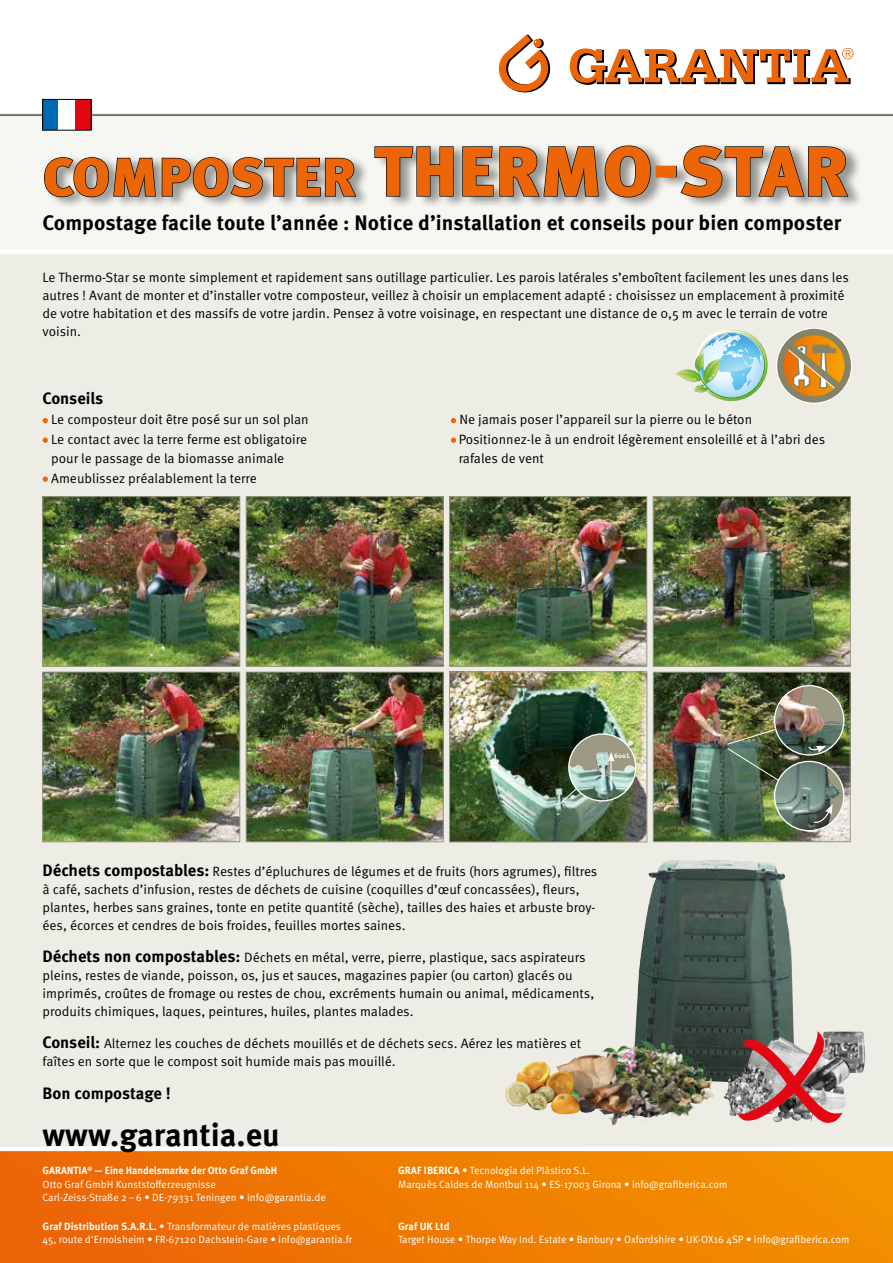
<style>
.page{position:relative;width:893px;height:1263px;background:#fff}
.page>*{position:absolute;margin:0;border:0;box-sizing:border-box;transform-origin:0 0}
.t1{font:900 70.2px "Meta Pro";letter-spacing:.01em;color:#ec6608}
.t2{font:700 32.1px "Meta Pro";color:#000}
.t3{font:700 21px "Meta Pro";letter-spacing:.005em;color:#000}
.t4{font:700 16.5px "Meta Pro";color:#000}
.t5{font:13.5px/18px "Meta Pro";color:#000}
.t6{font:10.5px/13.5px "Meta Pro";color:#fff}
.t7{font:700 10.5px "Meta Pro";color:#fff}
.t8{font:700 6.75px "Meta Pro";color:#fff}
.s1{font-size:53.85px}
.s2{font-size:10.5px;color:#ec6608}
.s3{font-weight:700;font-size:16.5px}
.s4{font-weight:700}
</style>
<div class="page">
<div style="left:0;top:114px;width:893px;height:1037px;background:#edece5"></div>
<div style="left:0;top:115px;width:893px;height:139px;background:#f6f6f2"></div>
<div style="left:0;top:249px;width:893px;height:5px;background:#fff"></div>
<svg style="left:570px;top:48px;width:284px;height:37px"></svg>
<svg style="left:499px;top:35px;width:51px;height:57px"></svg>
<hr style="left:0;top:115px;width:893px;height:1px;background:#000">
<div style="left:0;top:1151px;width:893px;height:112px;background:linear-gradient(to right,#ec6406,#f39200)"></div>
<hr style="left:0;top:1147px;width:893px;height:4px;background:#fff">
<svg style="left:776px;top:328px;width:76px;height:76px"></svg>
<img style="left:719px;top:328px;width:49px;height:74px">
<img style="left:697px;top:331px;width:70px;height:69px">
<img style="left:699px;top:332px;width:65px;height:65px;border-radius:32px">
<img style="left:734px;top:333px;width:28px;height:44px">
<img style="left:700px;top:333px;width:34px;height:63px">
<svg style="left:726px;top:333px;width:13px;height:3px"></svg>
<img style="left:677px;top:371px;width:4px;height:6px">
<img style="left:718px;top:359px;width:5px;height:24px">
<img style="left:720px;top:360px;width:1px;height:23px">
<img style="left:718px;top:360px;width:2px;height:26px">
<svg style="left:681px;top:353px;width:37px;height:40px"></svg>
<img style="left:695px;top:354px;width:11px;height:17px">
<img style="left:248px;top:498px;width:193px;height:167px">
<div style="left:246px;top:496px;width:197px;height:171px;border:1px solid #9c9a83"></div>
<img style="left:248px;top:674px;width:193px;height:166px">
<div style="left:246px;top:672px;width:197px;height:170px;border:1px solid #9c9a83"></div>
<img style="left:44px;top:498px;width:194px;height:167px">
<div style="left:42px;top:496px;width:198px;height:171px;border:1px solid #9c9a83"></div>
<img style="left:44px;top:674px;width:194px;height:166px">
<div style="left:42px;top:672px;width:198px;height:170px;border:1px solid #9c9a83"></div>
<img style="left:451px;top:498px;width:194px;height:167px">
<div style="left:449px;top:496px;width:198px;height:171px;border:1px solid #9c9a83"></div>
<img style="left:451px;top:674px;width:194px;height:166px">
<div style="left:449px;top:672px;width:198px;height:170px;border:1px solid #9c9a83"></div>
<img style="left:569px;top:736px;width:67px;height:64px">
<svg style="left:558px;top:752px;width:57px;height:53px;background:#879b8c"></svg>
<img style="left:655px;top:498px;width:193px;height:167px">
<div style="left:653px;top:496px;width:197px;height:171px;border:1px solid #9c9a83"></div>
<img style="left:655px;top:674px;width:193px;height:166px">
<div style="left:653px;top:672px;width:197px;height:170px;border:1px solid #9c9a83"></div>
<img style="left:775px;top:686px;width:69px;height:68px">
<img style="left:775px;top:761px;width:69px;height:70px;border-radius:35px">
<img style="left:726px;top:717px;width:107px;height:108px">
<img style="left:843px;top:1031px;width:22px;height:42px">
<img style="left:633px;top:860px;width:161px;height:222px">
<img style="left:607px;top:1040px;width:40px;height:12px">
<img style="left:551px;top:1055px;width:39px;height:58px">
<img style="left:505px;top:1061px;width:46px;height:50px">
<img style="left:723px;top:1037px;width:15px;height:80px">
<svg style="left:738px;top:1031px;width:105px;height:92px;background:#a97577"></svg>
<div style="left:44px;top:142px;width:820px;height:68px;background:#000;opacity:.4"></div>
<svg style="left:44px;top:142px;width:313px;height:63px"></svg>
<svg style="left:374px;top:145px;width:80px;height:52px"></svg>
<svg style="left:462px;top:142px;width:189px;height:59px;background:#a8a8a5"></svg>
<div style="left:656px;top:166px;width:21px;height:11px;border:1px solid #000"></div>
<svg style="left:680px;top:142px;width:169px;height:56px"></svg>
<div style="left:43px;top:99px;width:16px;height:31px;background:#0069b4"></div>
<div style="left:59px;top:99px;width:16px;height:31px;background:#fff"></div>
<div style="left:75px;top:99px;width:16px;height:31px;background:#e30613"></div>
<div style="left:42px;top:99px;width:50px;height:32px;border:1px solid #000"></div>
<svg style="left:43px;top:418px;width:5px;height:5px"></svg>
<svg style="left:43px;top:438px;width:5px;height:5px"></svg>
<svg style="left:43px;top:477px;width:5px;height:5px"></svg>
<svg style="left:451px;top:418px;width:5px;height:5px"></svg>
<svg style="left:451px;top:438px;width:5px;height:5px"></svg>
<h1 class="t1" style="left:43px;top:128px;width:807px"><span class="s1">COMPOSTER</span> THERMO-STAR</h1>
<h3 class="t3" style="left:43px;top:210px;width:800px">Compostage facile toute l’année : Notice d’installation et conseils pour bien composter</h3>
<p class="t5" style="left:43px;top:269px;width:808px">Le Thermo-Star se monte simplement et rapidement sans outillage particulier. Les parois latérales s’emboîtent facilement les unes dans les autres ! Avant de monter et d’installer votre composteur, veillez à choisir un emplacement adapté : choisissez un emplacement à proximité de votre habitation et des massifs de votre jardin. Pensez à votre voisinage, en respectant une distance de 0,5 m avec le terrain de votre voisin.</p>
<p class="t4" style="left:43px;top:387px;width:62px">Conseils</p>
<p class="t5" style="left:43px;top:411px;width:268px"><span class="s2">•</span> Le composteur doit être posé sur un sol plan</p>
<p class="t5" style="left:51px;top:430px;width:257px;line-height:19.5px;text-indent:-9px"><span class="s2">•</span> Le contact avec la terre ferme est obligatoire pour le passage de la biomasse animale</p>
<p class="t5" style="left:43px;top:469px;width:216px"><span class="s2">•</span> Ameublissez préalablement la terre</p>
<p class="t5" style="left:451px;top:411px;width:303px"><span class="s2">•</span> Ne jamais poser l’appareil sur la pierre ou le béton</p>
<p class="t5" style="left:459px;top:430px;width:368px;line-height:19.5px;text-indent:-8px"><span class="s2">•</span> Positionnez-le à un endroit légèrement ensoleillé et à l’abri des rafales de vent</p>
<p class="t8" style="left:614px;top:752px;width:17px">600L</p>
<p class="t5" style="left:43px;top:862px;width:556px"><span class="s3">Déchets compostables:</span> Restes d’épluchures de légumes et de fruits (hors agrumes), filtres à café, sachets d’infusion, restes de déchets de cuisine (coquilles d’œuf concassées), fleurs, plantes, herbes sans graines, tonte en petite quantité (sèche), tailles des haies et arbuste broy&shy;ées, écorces et cendres de bois froides, feuilles mortes saines.</p>
<p class="t5" style="left:43px;top:948px;width:553px"><span class="s3">Déchets non compostables:</span> Déchets en métal, verre, pierre, plastique, sacs aspirateurs pleins, restes de viande, poisson, os, jus et sauces, magazines papier (ou carton) glacés ou imprimés, croûtes de fromage ou restes de chou, excréments humain ou animal, médicaments, produits chimiques, laques, peintures, huiles, plantes malades.</p>
<p class="t5" style="left:43px;top:1035px;width:540px"><span class="s3">Conseil:</span> Alternez les couches de déchets mouillés et de déchets secs. Aérez les matières et faîtes en sorte que le compost soit humide mais pas mouillé.</p>
<p class="t4" style="left:43px;top:1082px;width:130px">Bon compostage !</p>
<h2 class="t2" style="left:43px;top:1114px;width:239px">www.garantia.eu</h2>
<p class="t6" style="left:43px;top:1164px;width:285px"><span class="s4">GARANTIA</span><sup>®</sup> <span class="s4">— Eine Handelsmarke der Otto Graf GmbH<br></span>Otto Graf GmbH Kunststofferzeugnisse<br>Carl-Zeiss-Straße 2–6 • DE-79331 Teningen • info@garantia.de</p>
<p class="t6" style="left:398px;top:1164px;width:331px"><span class="s4">GRAF IBERICA</span> • Tecnología del Plástico S.L.<br>Marquès Caldes de Montbui 114 • ES-17003 Girona • info@grafiberica.com</p>
<p class="t7" style="left:398px;top:1219px;width:53px">Graf UK Ltd</p>
<p class="t6" style="left:398px;top:1233px;width:453px">Target House • Thorpe Way Ind. Estate • Banbury • Oxfordshire • UK-OX16 4SP • info@grafiberica.com</p>
<p class="t6" style="left:43px;top:1219px;width:311px"><span class="s4">Graf Distribution S.A.R.L.</span> • Transformateur de matières plastiques<br>45, route d‘Ernolsheim • FR-67120 Dachstein-Gare • info@garantia.fr</p>
</div>
